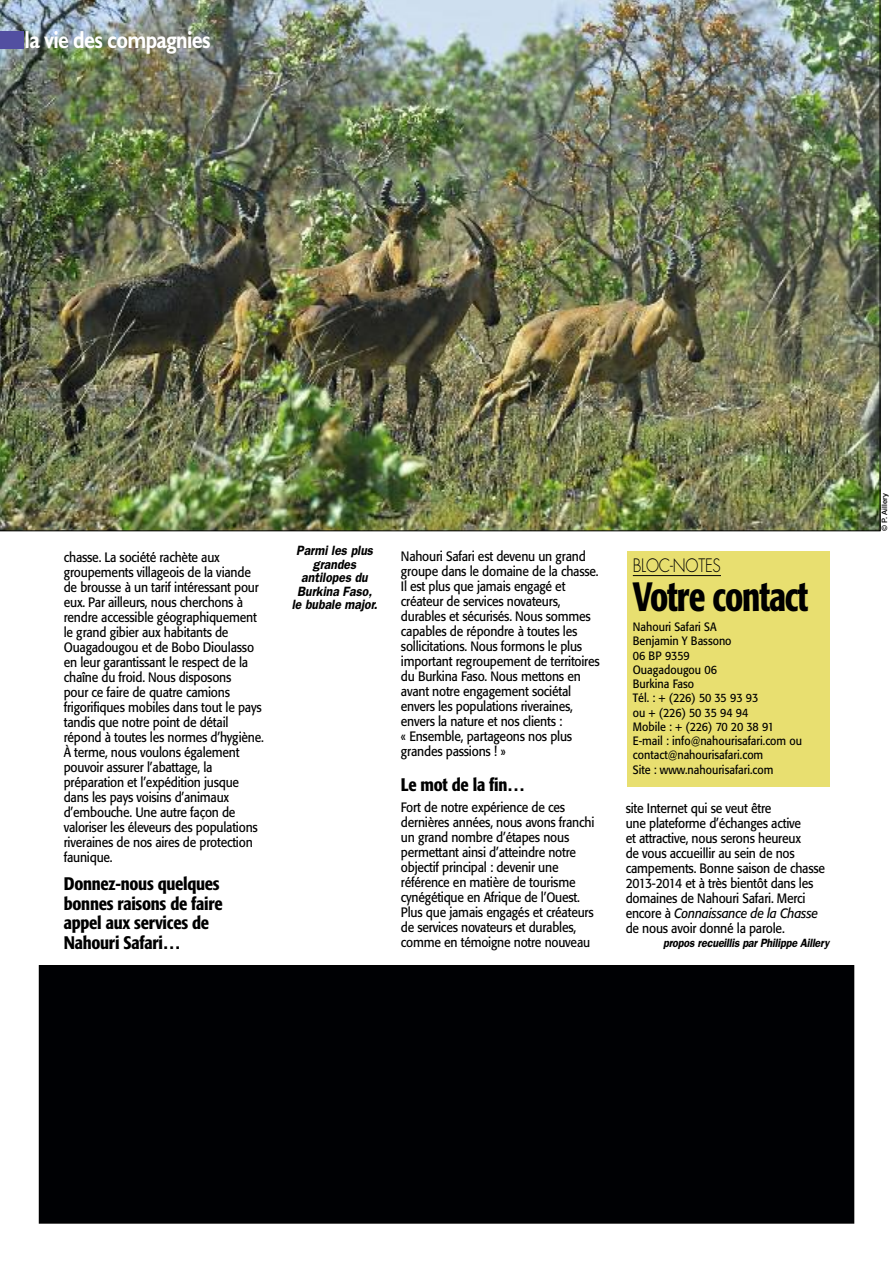
<style>
.page{position:relative;width:893px;height:1263px;background:#fff}
.page>*{position:absolute;margin:0;border:0;box-sizing:border-box;transform-origin:0 0}
.t1{font:500 condensed 40.5px "Formata";letter-spacing:-.03em;color:#000;scale:.9 1}
.t2{font:700 24.75px "Gill Sans";letter-spacing:-.035em;color:#fff;scale:.8 1}
.t3{font:500 condensed 18px/19.5px "Formata";letter-spacing:-.015em;color:#000}
.t4{font:300 18px "Futura";letter-spacing:-.015em;color:#000;scale:.85 1}
.t5{font:13.5px/15px "Formata";letter-spacing:-.02em;color:#000;scale:.9 1}
.t6{font:italic 600 13.5px/13.5px "Franklin Gothic";color:#000;text-align:center;scale:.9 1}
.t7{font:12px/14.2px "Formata";color:#000;scale:.9 1}
.t8{font:italic 600 12px "Franklin Gothic";letter-spacing:-.02em;color:#000;scale:.9 1}
.t9{font:500 7.5px "Helvetica Neue";color:#000}
.s1{font-style:italic}
</style>
<div class="page">
<img style="left:0;top:0;width:880px;height:531px">
<div style="left:0;top:32px;width:24px;height:17px;background:#524fa1"></div>
<div style="left:627px;top:551px;width:202px;height:235px;background:#e8df70"></div>
<hr style="left:633px;top:575px;width:88px;height:1px;background:#000">
<div style="left:39px;top:965px;width:815px;height:258px;background:#000104"></div>
<h2 class="t2" style="left:25px;top:31px;width:234px">la vie des compagnies</h2>
<p class="t5" style="left:64px;top:551px;width:224px">chasse. La société rachète aux groupements villageois de la viande de brousse à un tarif intéressant pour eux. Par ailleurs, nous cherchons à rendre accessible géographiquement le grand gibier aux habitants de Ouagadougou et de Bobo Dioulasso en leur garantissant le respect de la chaîne du froid. Nous disposons<br>pour ce faire de quatre camions frigorifiques mobiles dans tout le pays tandis que notre point de détail répond à toutes les normes d’hygiène.<br>À terme, nous voulons également pouvoir assurer l’abattage, la préparation et l’expédition jusque dans les pays voisins d’animaux d’embouche. Une autre façon de valoriser les éleveurs des populations riveraines de nos aires de protection faunique.</p>
<h3 class="t3" style="left:64px;top:876px;width:161px">Donnez-nous quelques bonnes raisons de faire appel aux services de<br>Nahouri Safari…</h3>
<p class="t6" style="left:292px;top:544px;width:97px">Parmi les plus grandes antilopes du<br>Burkina Faso, le bubale major.</p>
<p class="t5" style="left:401px;top:550px;width:222px">Nahouri Safari est devenu un grand groupe dans le domaine de la chasse.<br>Il est plus que jamais engagé et créateur de services novateurs, durables et sécurisés. Nous sommes capables de répondre à toutes les sollicitations. Nous formons le plus important regroupement de territoires du Burkina Faso. Nous mettons en avant notre engagement sociétal envers les populations riveraines, envers la nature et nos clients :<br>« Ensemble, partageons nos plus grandes passions ! »</p>
<h3 class="t3" style="left:401px;top:776px;width:126px">Le mot de la fin…</h3>
<p class="t5" style="left:401px;top:801px;width:216px">Fort de notre expérience de ces dernières années, nous avons franchi un grand nombre d’étapes nous permettant ainsi d’atteindre notre objectif principal : devenir une référence en matière de tourisme cynégétique en Afrique de l’Ouest.<br>Plus que jamais engagés et créateurs de services novateurs et durables, comme en témoigne notre nouveau</p>
<p class="t5" style="left:626px;top:802px;width:223px">site Internet qui se veut être<br>une plateforme d’échanges active<br>et attractive, nous serons heureux<br>de vous accueillir au sein de nos campements. Bonne saison de chasse 2013-2014 et à très bientôt dans les domaines de Nahouri Safari. Merci encore à <span class="s1">Connaissance de la Chasse </span>de nous avoir donné la parole.</p>
<h3 class="t4" style="left:633px;top:557px;width:105px">BLOC-NOTES</h3>
<h1 class="t1" style="left:633px;top:581px;width:196px">Votre contact</h1>
<p class="t7" style="left:633px;top:621px;width:189px">Nahouri Safari SA<br>Benjamin Y Bassono<br>06 BP 9359<br>Ouagadougou 06<br>Burkina Faso<br>Tél. : + (226) 50 35 93 93<br>ou + (226) 50 35 94 94<br>Mobile : + (226) 70 20 38 91<br>E-mail : info@nahourisafari.com ou contact@nahourisafari.com<br>Site : www.nahourisafari.com</p>
<p class="t8" style="left:663px;top:935px;width:186px">propos recueillis par Philippe Aillery</p>
<p class="t9" style="left:882px;top:531px;width:39px;rotate:-90deg">© P. Aillery</p>
</div>
